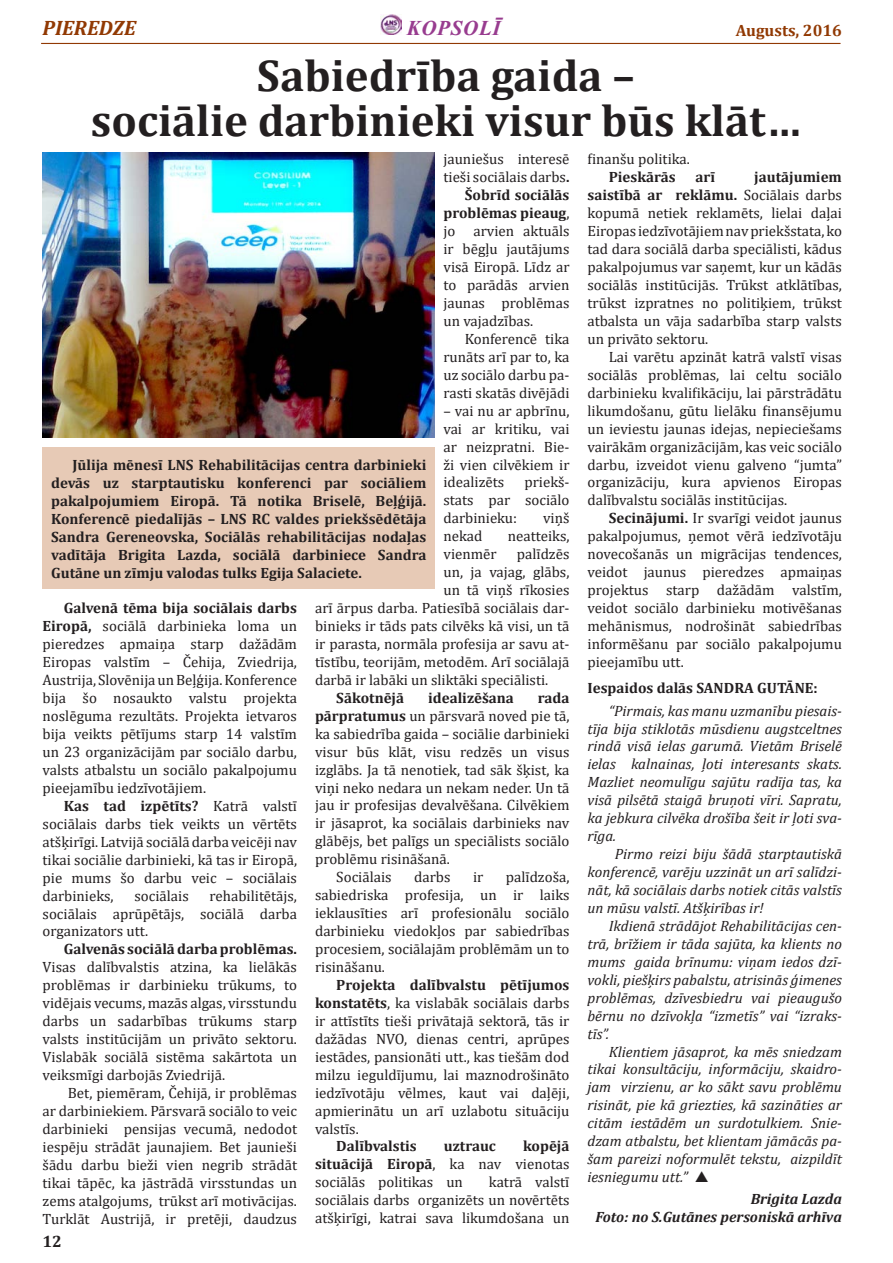
<style>
.page{position:relative;width:893px;height:1263px;background:#fff}
.page>*{position:absolute;margin:0;border:0;box-sizing:border-box;transform-origin:0 0}
.t1{font:700 44.85px/44.8px "Cambria";color:#231f20;text-align:center}
.t2{font:italic 700 21px "Cambria";color:#913903}
.t3{font:italic 700 21px "Times New Roman";letter-spacing:.035em;color:#983c8f}
.t4{font:700 16.5px "Cambria";color:#913903}
.t5{font:700 16.5px "Cambria";color:#231f20}
.Parasts{font:15px/18px "Cambria";color:#231f20;text-align:justify}
.Parasts-2{font:italic 15px/18px "Cambria";color:#231f20;text-align:justify}
.Parasts-3{font:700 15px/18px "Cambria";color:#231f20;text-align:justify}
.Parasts-4{font:italic 700 15px "Cambria";color:#231f20}
.s1{font-weight:700}
</style>
<div class="page">
<img style="left:381px;top:14px;width:20px;height:21px">
<hr style="left:41px;top:43px;width:799px;height:1px;background:#913903">
<img style="left:43px;top:153px;width:392px;height:285px">
<div style="left:43px;top:447px;width:392px;height:142px;background:#e7cab6"></div>
<p class="t2" style="left:43px;top:13px;width:95px">PIEREDZE</p>
<h2 class="t3" style="left:407px;top:13px;width:95px">KOPSOLĪ</h2>
<p class="t4" style="left:736px;top:18px;width:108px">Augusts, 2016</p>
<p class="t1" style="left:91px;top:52px;width:711px">Sabiedrība gaida –<br>sociālie darbinieki visur būs klāt…</p>
<p class="Parasts" style="left:443px;top:150px;width:128px">jauniešus interesē tieši sociālais darbs<span class="s1">.</span></p>
<p class="Parasts" style="left:443px;top:186px;width:128px;text-indent:21px"><span class="s1">Šobrīd sociālās problēmas pieaug</span>, jo arvien aktuāls ir bēgļu jautājums visā Eiropā. Līdz ar to parādās arvien jaunas problēmas un vajadzības.</p>
<p class="Parasts" style="left:443px;top:330px;width:128px;text-indent:21px">Konferencē tika runāts arī par to, ka uz sociālo darbu pa&shy;rasti skatās divējādi</p>
<p class="Parasts" style="left:443px;top:401px;width:128px">– vai nu ar apbrīnu, vai ar kritiku, vai ar neizpratni. Bie&shy;ži vien cilvēkiem ir idealizēts</p>
<p class="Parasts-3" style="left:51px;top:455px;width:377px;text-indent:21px">Jūlija mēnesī LNS Rehabilitācijas centra darbinieki devās uz starptautisku konferenci par sociāliem pakalpojumiem Eiropā. Tā notika Briselē, Beļģijā.<br>Konferencē piedalījās – LNS RC valdes priekšsēdētāja Sandra Gereneovska, Sociālās rehabilitācijas nodaļas vadītāja Brigita Lazda, sociālā darbiniece Sandra Gutāne un zīmju valodas tulks Egija Salaciete.</p>
<p class="Parasts" style="left:443px;top:473px;width:128px;text-indent:81px">priekš&shy;stats par sociālo darbinieku:</p>
<p class="Parasts" style="left:543px;top:509px;width:28px">viņš</p>
<p class="Parasts" style="left:443px;top:527px;width:40px">nekad</p>
<p class="Parasts" style="left:508px;top:527px;width:63px">neatteiks,</p>
<p class="Parasts" style="left:443px;top:545px;width:55px">vienmēr</p>
<p class="Parasts" style="left:517px;top:545px;width:54px">palīdzēs</p>
<p class="Parasts" style="left:443px;top:563px;width:127px">un, ja vajag, glābs,</p>
<p class="Parasts" style="left:443px;top:581px;width:128px">un tā viņš rīkosies</p>
<p class="Parasts" style="left:315px;top:599px;width:256px">arī ārpus darba. Patiesībā sociālais dar-</p>
<p class="Parasts" style="left:315px;top:617px;width:256px">binieks ir tāds pats cilvēks kā visi, un tā</p>
<p class="Parasts" style="left:315px;top:635px;width:256px">ir parasta, normāla profesija ar savu at-</p>
<p class="Parasts" style="left:315px;top:653px;width:256px">tīstību, teorijām, metodēm. Arī sociālajā</p>
<p class="Parasts" style="left:315px;top:671px;width:235px">darbā ir labāki un sliktāki speciālisti.</p>
<p class="Parasts-3" style="left:336px;top:688px;width:69px">Sākotnējā</p>
<p class="Parasts-3" style="left:428px;top:688px;width:87px">idealizēšana</p>
<p class="Parasts" style="left:43px;top:599px;width:256px;text-indent:21px"><span class="s1">Galvenā tēma bija sociālais darbs Eiropā,</span> sociālā darbinieka loma un pieredzes apmaiņa starp dažādām Eiropas valstīm – Čehija, Zviedrija, Austrija, Slovēnija un Beļģija. Konference bija šo nosaukto valstu projekta noslēguma rezultāts. Projekta ietvaros bija veikts pētījums starp 14 valstīm un 23 organizācijām par sociālo darbu, valsts atbalstu un sociālo pakalpojumu pieejamību iedzīvotājiem.</p>
<p class="Parasts" style="left:43px;top:797px;width:256px;text-indent:21px"><span class="s1">Kas tad izpētīts?</span> Katrā valstī sociālais darbs tiek veikts un vērtēts atšķirīgi. Latvijā sociālā darba veicēji nav tikai sociālie darbinieki, kā tas ir Eiropā, pie mums šo darbu veic – sociālais darbinieks,</p>
<p class="Parasts" style="left:315px;top:689px;width:256px;text-indent:223px"><span class="s1">rada pārpratumus</span> un pārsvarā noved pie tā, ka sabiedrība gaida – sociālie darbinieki visur būs klāt, visu redzēs un visus izglābs. Ja tā nenotiek, tad sāk šķist, ka viņi neko nedara un nekam neder. Un tā jau ir profesijas devalvēšana. Cilvēkiem ir jāsaprot, ka sociālais darbinieks nav glābējs, bet palīgs un speciālists sociālo problēmu risināšanā.</p>
<p class="Parasts" style="left:336px;top:868px;width:57px">Sociālais</p>
<p class="Parasts" style="left:414px;top:868px;width:38px">darbs</p>
<p class="Parasts" style="left:473px;top:868px;width:12px">ir</p>
<p class="Parasts" style="left:315px;top:868px;width:256px;text-indent:191px">palīdzoša, sabiedriska profesija, un ir laiks ieklausīties arī profesionālu sociālo darbinieku viedokļos par sabiedrības procesiem, sociālajām problēmām un to risināšanu.</p>
<p class="Parasts" style="left:315px;top:976px;width:256px;text-indent:21px"><span class="s1">Projekta dalībvalstu pētījumos konstatēts</span>, ka vislabāk sociālais darbs ir attīstīts tieši privātajā sektorā, tās ir dažādas NVO, dienas centri, aprūpes iestādes, pansionāti utt., kas tiešām dod milzu ieguldījumu, lai maznodrošināto iedzīvotāju vēlmes, kaut vai daļēji, apmierinātu un arī uzlabotu situāciju valstīs.</p>
<p class="Parasts-3" style="left:336px;top:1137px;width:82px">Dalībvalstis</p>
<p class="Parasts-3" style="left:444px;top:1137px;width:54px">uztrauc</p>
<p class="Parasts" style="left:43px;top:886px;width:256px;text-indent:167px">rehabilitētājs, sociālais aprūpētājs, sociālā darba organizators utt.</p>
<p class="Parasts" style="left:43px;top:940px;width:256px;text-indent:21px"><span class="s1">Galvenās sociālā darba problēmas.<br></span>Visas dalībvalstis atzina, ka lielākās problēmas ir darbinieku trūkums, to vidējais vecums, mazās algas, virsstundu darbs un sadarbības trūkums starp valsts institūcijām un privāto sektoru.<br>Vislabāk sociālā sistēma sakārtota un veiksmīgi darbojās Zviedrijā.</p>
<p class="Parasts" style="left:43px;top:1084px;width:256px;text-indent:25px">Bet, piemēram, Čehijā, ir problēmas ar darbiniekiem. Pārsvarā sociālo to veic darbinieki pensijas vecumā, nedodot iespēju strādāt jaunajiem. Bet jaunieši šādu darbu bieži vien negrib strādāt tikai tāpēc, ka jāstrādā virsstundas un zems atalgojums, trūkst arī motivācijas.<br>Turklāt Austrijā, ir pretēji, daudzus</p>
<p class="Parasts" style="left:134px;top:886px;width:56px">sociālais</p>
<p class="Parasts" style="left:315px;top:1137px;width:256px;text-indent:208px"><span class="s1">kopējā situācijā Eiropā</span>, ka nav vienotas sociālās politikas un</p>
<p class="Parasts" style="left:315px;top:1173px;width:256px;text-indent:174px">katrā valstī sociālais darbs organizēts un novērtēts atšķirīgi, katrai sava likumdošana un</p>
<p class="t5" style="left:43px;top:1229px;width:21px">12</p>
<p class="Parasts" style="left:587px;top:150px;width:104px">finanšu politika.</p>
<p class="Parasts-3" style="left:609px;top:168px;width:69px">Pieskārās</p>
<p class="Parasts-3" style="left:695px;top:168px;width:21px">arī</p>
<p class="Parasts" style="left:587px;top:168px;width:256px;text-indent:167px"><span class="s1">jautājumiem saistībā ar reklāmu.</span> Sociālais darbs kopumā netiek reklamēts, lielai daļai Eiropas iedzīvotājiem nav priekšstata, ko tad dara sociālā darba speciālisti, kādus pakalpojumus var saņemt, kur un kādās sociālās institūcijās. Trūkst atklātības, trūkst izpratnes no politiķiem, trūkst atbalsta un vāja sadarbība starp valsts un privāto sektoru.</p>
<p class="Parasts" style="left:587px;top:348px;width:256px;text-indent:21px">Lai varētu apzināt katrā valstī visas sociālās problēmas, lai celtu sociālo darbinieku kvalifikāciju, lai pārstrādātu likumdošanu, gūtu lielāku finansējumu un ieviestu jaunas idejas, nepieciešams vairākām organizācijām, kas veic sociālo darbu, izveidot vienu galveno “jumta” organizāciju, kura apvienos Eiropas dalībvalstu sociālās institūcijas.</p>
<p class="Parasts" style="left:587px;top:509px;width:256px;text-indent:21px"><span class="s1">Secinājumi.</span> Ir svarīgi veidot jaunus pakalpojumus, ņemot vērā iedzīvotāju novecošanās un migrācijas tendences, veidot jaunus pieredzes apmaiņas projektus starp dažādām valstīm, veidot sociālo darbinieku motivēšanas mehānismus, nodrošināt sabiedrības informēšanu par sociālo pakalpojumu pieejamību utt.</p>
<p class="Parasts-3" style="left:587px;top:679px;width:232px">Iespaidos dalās SANDRA GUTĀNE:</p>
<p class="Parasts-2" style="left:587px;top:701px;width:256px;text-indent:21px">“Pirmais, kas manu uzmanību piesais&shy;tīja bija stiklotās mūsdienu augstceltnes rindā visā ielas garumā. Vietām Briselē ielas kalnainas, ļoti interesants skats.<br>Mazliet neomulīgu sajūtu radīja tas, ka visā pilsētā staigā bruņoti vīri. Sapratu, ka jebkura cilvēka drošība šeit ir ļoti sva&shy;rīga.</p>
<p class="Parasts-2" style="left:587px;top:844px;width:256px;text-indent:27px">Pirmo reizi biju šādā starptautiskā konferencē, varēju uzzināt un arī salīdzi&shy;nāt, kā sociālais darbs notiek citās valstīs un mūsu valstī. Atšķirības ir!</p>
<p class="Parasts-2" style="left:587px;top:916px;width:256px;text-indent:21px">Ikdienā strādājot Rehabilitācijas cen&shy;trā, brīžiem ir tāda sajūta, ka klients no mums gaida brīnumu: viņam iedos dzī&shy;vokli, piešķirs pabalstu, atrisinās ģimenes problēmas, dzīvesbiedru vai pieaugušo bērnu no dzīvokļa “izmetīs” vai “izraks&shy;tīs”.</p>
<p class="Parasts-2" style="left:587px;top:1042px;width:256px;text-indent:21px">Klientiem jāsaprot, ka mēs sniedzam tikai konsultāciju, informāciju, skaidro&shy;jam virzienu, ar ko sākt savu problēmu risināt, pie kā griezties, kā sazināties ar citām iestādēm un surdotulkiem. Snie&shy;dzam atbalstu, bet klientam jāmācās pa&shy;šam pareizi noformulēt tekstu, aizpildīt iesniegumu utt.”</p>
<p class="Parasts-4" style="left:751px;top:1188px;width:93px">Brigita Lazda</p>
<p class="Parasts-4" style="left:595px;top:1206px;width:248px">Foto: no S.Gutānes personiskā arhīva</p>
</div>
